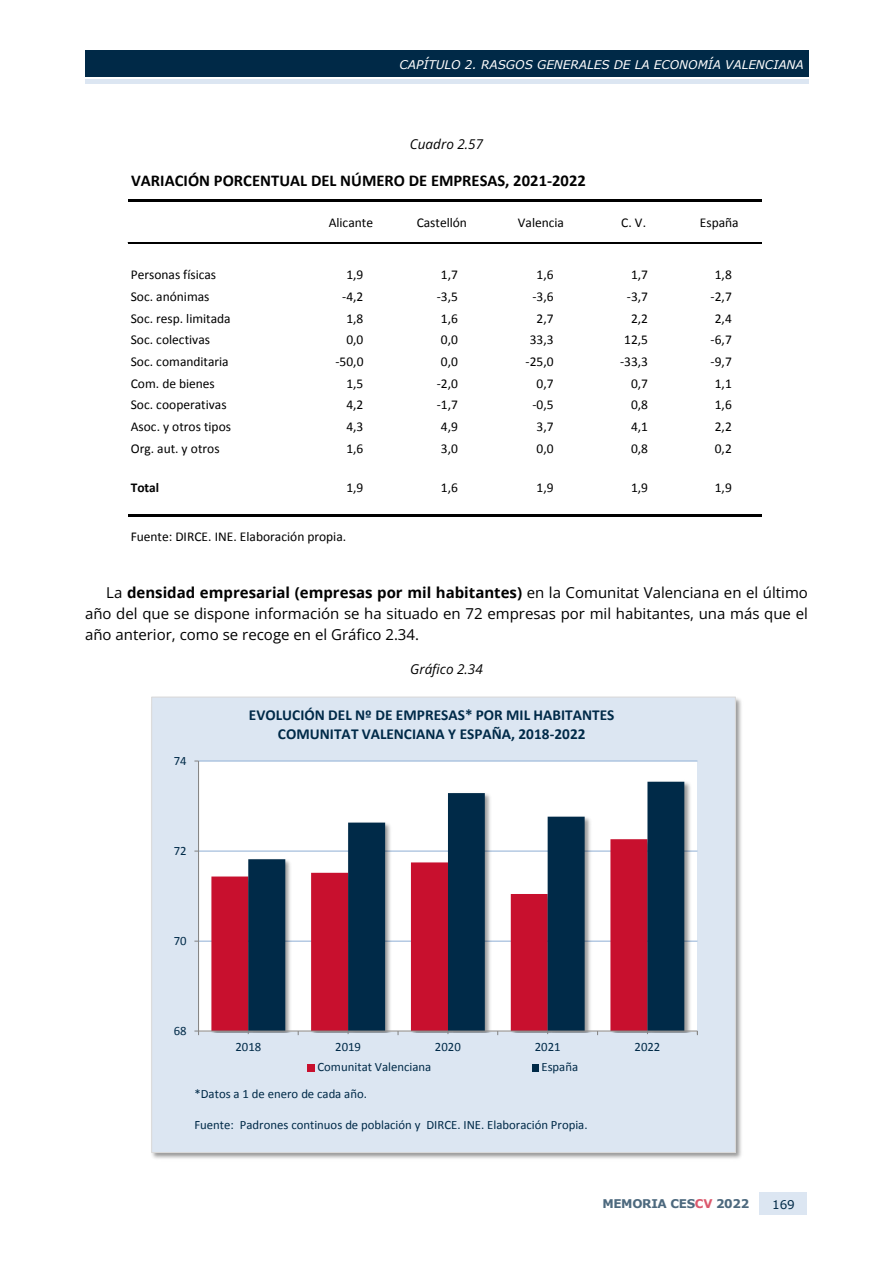
<style>
.page{position:relative;width:893px;height:1263px;background:#fff}
.page>*{position:absolute;margin:0;border:0;box-sizing:border-box;transform-origin:0 0}
.t1{font:700 16.5px "Calibri";color:#000}
.t2{font:700 15.3px/18.6px "Calibri";color:#002a48;text-align:center}
.cuerpo{font:15px/21px "Open Sans";color:#000;text-align:justify}
.t3{font:13.5px "Calibri";color:#000}
.pie_foto_GRAFICO{font:italic 13.5px "Open Sans";color:#000}
.pie_foto_CUADRO{font:italic 13.5px "Open Sans";color:#000}
.t4{font:700 13.5px "Calibri";color:#000}
.t5{font:12.75px "Calibri";color:#002a48}
.t6{font:italic 12px "Verdana";color:#fff}
.t7{font:700 12px "Verdana";letter-spacing:-.025em;color:#4d697e}
.t8{font:12px "Verdana";color:#002947}
.s1{font-weight:700}
.s2{color:#db596d}
</style>
<div class="page">
<div style="left:85px;top:50px;width:723px;height:26px;background:#002947"></div>
<hr style="left:85px;top:80px;width:723px;height:4px;background:#dce6f2">
<div style="left:760px;top:1192px;width:47px;height:23px;background:#dce6f2"></div>
<hr style="left:128px;top:199px;width:633px;height:3px;background:#000">
<hr style="left:128px;top:242px;width:633px;height:1px;background:#000">
<hr style="left:128px;top:243px;width:633px;height:1px;background:#000">
<hr style="left:128px;top:514px;width:633px;height:3px;background:#000">
<img style="left:152px;top:698px;width:590px;height:461px">
<div style="left:152px;top:697px;width:583px;height:455px;background:#dce6f2"></div>
<div style="left:199px;top:761px;width:498px;height:270px;background:#fff"></div>
<hr style="left:199px;top:941px;width:498px;height:1px;background:#95b3d7">
<hr style="left:199px;top:850px;width:498px;height:2px;background:#95b3d7">
<hr style="left:199px;top:760px;width:498px;height:1px;background:#95b3d7">
<img style="left:245px;top:781px;width:448px;height:251px">
<svg style="left:211px;top:839px;width:37px;height:191px;fill:#c8102e"></svg>
<svg style="left:248px;top:782px;width:436px;height:248px"></svg>
<hr style="left:198px;top:761px;width:1px;height:270px;background:#868686">
<hr style="left:199px;top:1030px;width:498px;height:1px;background:#868686">
<svg style="left:194px;top:1030px;width:5px;height:5px"></svg>
<div style="left:307px;top:1064px;width:7px;height:7px;background:#c8102e"></div>
<div style="left:531px;top:1064px;width:7px;height:7px;background:#002a48"></div>
<p class="t6" style="left:400px;top:57px;width:406px">CAPÍTULO 2. RASGOS GENERALES DE LA ECONOMÍA VALENCIANA</p>
<p class="pie_foto_CUADRO" style="left:410px;top:134px;width:75px">Cuadro 2.57</p>
<p class="t1" style="left:131px;top:170px;width:456px">VARIACIÓN PORCENTUAL DEL NÚMERO DE EMPRESAS, 2021-2022</p>
<p class="t3" style="left:329px;top:214px;width:46px">Alicante</p>
<p class="t3" style="left:417px;top:214px;width:52px">Castellón</p>
<p class="t3" style="left:518px;top:214px;width:48px">Valencia</p>
<p class="t3" style="left:621px;top:214px;width:26px">C. V.</p>
<p class="t3" style="left:700px;top:214px;width:40px">España</p>
<p class="t3" style="left:131px;top:266px;width:87px">Personas físicas</p>
<p class="t3" style="left:346px;top:266px;width:19px">1,9</p>
<p class="t3" style="left:441px;top:266px;width:19px">1,7</p>
<p class="t3" style="left:536px;top:266px;width:19px">1,6</p>
<p class="t3" style="left:631px;top:266px;width:19px">1,7</p>
<p class="t3" style="left:715px;top:266px;width:19px">1,8</p>
<p class="t3" style="left:131px;top:288px;width:80px">Soc. anónimas</p>
<p class="t3" style="left:342px;top:288px;width:23px">-4,2</p>
<p class="t3" style="left:437px;top:288px;width:23px">-3,5</p>
<p class="t3" style="left:532px;top:288px;width:23px">-3,6</p>
<p class="t3" style="left:627px;top:288px;width:23px">-3,7</p>
<p class="t3" style="left:711px;top:288px;width:23px">-2,7</p>
<p class="t3" style="left:131px;top:310px;width:101px">Soc. resp. limitada</p>
<p class="t3" style="left:346px;top:310px;width:19px">1,8</p>
<p class="t3" style="left:441px;top:310px;width:19px">1,6</p>
<p class="t3" style="left:536px;top:310px;width:19px">2,7</p>
<p class="t3" style="left:631px;top:310px;width:19px">2,2</p>
<p class="t3" style="left:715px;top:310px;width:19px">2,4</p>
<p class="t3" style="left:131px;top:331px;width:81px">Soc. colectivas</p>
<p class="t3" style="left:346px;top:331px;width:19px">0,0</p>
<p class="t3" style="left:441px;top:331px;width:19px">0,0</p>
<p class="t3" style="left:530px;top:331px;width:25px">33,3</p>
<p class="t3" style="left:624px;top:331px;width:25px">12,5</p>
<p class="t3" style="left:711px;top:331px;width:23px">-6,7</p>
<p class="t3" style="left:131px;top:353px;width:99px">Soc. comanditaria</p>
<p class="t3" style="left:335px;top:353px;width:30px">-50,0</p>
<p class="t3" style="left:441px;top:353px;width:19px">0,0</p>
<p class="t3" style="left:526px;top:353px;width:30px">-25,0</p>
<p class="t3" style="left:620px;top:353px;width:30px">-33,3</p>
<p class="t3" style="left:711px;top:353px;width:23px">-9,7</p>
<p class="t3" style="left:131px;top:375px;width:85px">Com. de bienes</p>
<p class="t3" style="left:346px;top:375px;width:19px">1,5</p>
<p class="t3" style="left:437px;top:375px;width:23px">-2,0</p>
<p class="t3" style="left:536px;top:375px;width:19px">0,7</p>
<p class="t3" style="left:631px;top:375px;width:19px">0,7</p>
<p class="t3" style="left:715px;top:375px;width:19px">1,1</p>
<p class="t3" style="left:131px;top:397px;width:97px">Soc. cooperativas</p>
<p class="t3" style="left:346px;top:397px;width:19px">4,2</p>
<p class="t3" style="left:437px;top:397px;width:23px">-1,7</p>
<p class="t3" style="left:532px;top:397px;width:23px">-0,5</p>
<p class="t3" style="left:631px;top:397px;width:19px">0,8</p>
<p class="t3" style="left:715px;top:397px;width:19px">1,6</p>
<p class="t3" style="left:131px;top:418px;width:102px">Asoc. y otros tipos</p>
<p class="t3" style="left:346px;top:418px;width:19px">4,3</p>
<p class="t3" style="left:441px;top:418px;width:19px">4,9</p>
<p class="t3" style="left:536px;top:418px;width:19px">3,7</p>
<p class="t3" style="left:631px;top:418px;width:19px">4,1</p>
<p class="t3" style="left:715px;top:418px;width:19px">2,2</p>
<p class="t3" style="left:131px;top:440px;width:90px">Org. aut. y otros</p>
<p class="t3" style="left:346px;top:440px;width:19px">1,6</p>
<p class="t3" style="left:441px;top:440px;width:19px">3,0</p>
<p class="t3" style="left:536px;top:440px;width:19px">0,0</p>
<p class="t3" style="left:631px;top:440px;width:19px">0,8</p>
<p class="t3" style="left:715px;top:440px;width:19px">0,2</p>
<p class="t4" style="left:131px;top:479px;width:30px">Total</p>
<p class="t3" style="left:346px;top:479px;width:19px">1,9</p>
<p class="t3" style="left:441px;top:479px;width:19px">1,6</p>
<p class="t3" style="left:536px;top:479px;width:19px">1,9</p>
<p class="t3" style="left:631px;top:479px;width:19px">1,9</p>
<p class="t3" style="left:715px;top:479px;width:19px">1,9</p>
<p class="t3" style="left:131px;top:528px;width:217px">Fuente: DIRCE. INE. Elaboración propia.</p>
<p class="cuerpo" style="left:85px;top:582px;width:724px;text-indent:21px">La <span class="s1">densidad empresarial (empresas por mil habitantes)</span> en la Comunitat Valenciana en el último año del que se dispone información se ha situado en 72 empresas por mil habitantes, una más que el año anterior, como se recoge en el Gráfico 2.34.</p>
<p class="pie_foto_GRAFICO" style="left:410px;top:659px;width:74px">Gráfico 2.34</p>
<p class="t5" style="left:174px;top:752px;width:14px">74</p>
<p class="t2" style="left:249px;top:705px;width:367px">EVOLUCIÓN DEL Nº DE EMPRESAS* POR MIL HABITANTES<br>COMUNITAT VALENCIANA Y ESPAÑA, 2018-2022</p>
<p class="t5" style="left:174px;top:842px;width:14px">72</p>
<p class="t5" style="left:174px;top:932px;width:14px">70</p>
<p class="t5" style="left:174px;top:1022px;width:14px">68</p>
<p class="t5" style="left:235px;top:1039px;width:27px">2018</p>
<p class="t5" style="left:335px;top:1039px;width:27px">2019</p>
<p class="t5" style="left:435px;top:1039px;width:27px">2020</p>
<p class="t5" style="left:535px;top:1039px;width:27px">2021</p>
<p class="t5" style="left:634px;top:1039px;width:27px">2022</p>
<p class="t5" style="left:317px;top:1059px;width:115px">Comunitat Valenciana</p>
<p class="t5" style="left:541px;top:1059px;width:38px">España</p>
<p class="t5" style="left:195px;top:1085px;width:174px">*Datos a 1 de enero de cada año.</p>
<p class="t5" style="left:195px;top:1117px;width:395px">Fuente: Padrones continuos de población y DIRCE. INE. Elaboración Propia.</p>
<p class="t7" style="left:602px;top:1196px;width:148px">MEMORIA CES<span class="s2">CV</span> 2022</p>
<p class="t8" style="left:772px;top:1197px;width:24px">169</p>
</div>
